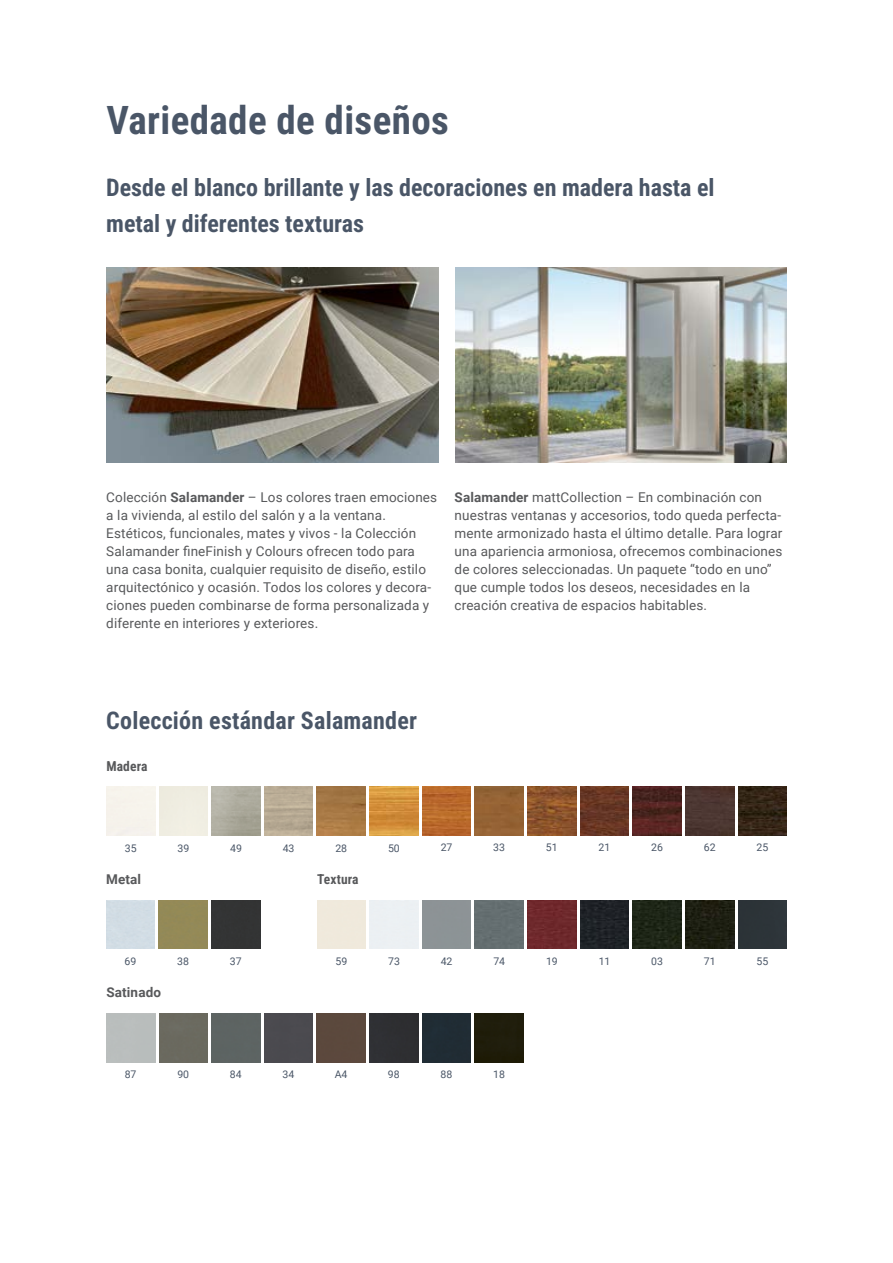
<style>
.page{position:relative;width:893px;height:1263px;background:#fff}
.page>*{position:absolute;margin:0;border:0;box-sizing:border-box;transform-origin:0 0}
.t1{font:700 39px "Roboto Condensed";letter-spacing:.01em;color:#4a5667}
.t2{font:700 24px/36px "Roboto Condensed";color:#4a5667}
.t3{font:13.5px/18px "Roboto";letter-spacing:.01em;color:#58595b}
.t4{font:700 13.5px "Roboto";letter-spacing:.01em;color:#58595b}
.t5{font:700 13.5px "Roboto Condensed";letter-spacing:.01em;color:#58595b}
.t6{font:10.5px "Roboto";color:#4a5667}
.s1{font-weight:700}
</style>
<div class="page">
<img style="left:106px;top:268px;width:332px;height:194px">
<img style="left:455px;top:268px;width:332px;height:194px">
<img style="left:317px;top:787px;width:49px;height:48px">
<img style="left:370px;top:787px;width:48px;height:48px">
<img style="left:422px;top:787px;width:49px;height:48px">
<div style="left:475px;top:787px;width:48px;height:48px;background:#956334"></div>
<img style="left:633px;top:787px;width:48px;height:48px">
<img style="left:685px;top:787px;width:49px;height:48px">
<img style="left:580px;top:787px;width:49px;height:48px">
<img style="left:738px;top:787px;width:49px;height:48px">
<img style="left:527px;top:787px;width:49px;height:48px">
<div style="left:159px;top:1014px;width:49px;height:48px;background:#6a6a5f"></div>
<div style="left:212px;top:1014px;width:48px;height:48px;background:#5d6463"></div>
<div style="left:264px;top:1014px;width:49px;height:48px;background:#4b4a4f"></div>
<div style="left:317px;top:1014px;width:49px;height:48px;background:#5c493d"></div>
<div style="left:370px;top:1014px;width:48px;height:48px;background:#2e2f32"></div>
<div style="left:475px;top:1014px;width:48px;height:48px;background:#1f1d0b"></div>
<div style="left:422px;top:1014px;width:49px;height:48px;background:#202c34"></div>
<div style="left:475px;top:900px;width:49px;height:49px;background:#646e70"></div>
<div style="left:528px;top:900px;width:48px;height:49px;background:#6f282c"></div>
<div style="left:580px;top:900px;width:49px;height:49px;background:#1e2227"></div>
<img style="left:633px;top:900px;width:48px;height:49px">
<img style="left:685px;top:900px;width:49px;height:49px">
<div style="left:738px;top:900px;width:49px;height:49px;background:#2c3438"></div>
<div style="left:211px;top:900px;width:49px;height:49px;background:#333434"></div>
<div style="left:159px;top:900px;width:48px;height:49px;background:#938957"></div>
<h1 class="t1" style="left:106px;top:93px;width:344px">Variedade de diseños</h1>
<h2 class="t2" style="left:106px;top:169px;width:610px">Desde el blanco brillante y las decoraciones en madera hasta el metal y diferentes texturas</h2>
<p class="t3" style="left:106px;top:488px;width:332px">Colección <span class="s1">Salamander</span> – Los colores traen emociones a la vivienda, al estilo del salón y a la ventana.<br>Estéticos, funcionales, mates y vivos - la Colección Salamander fineFinish y Colours ofrecen todo para una casa bonita, cualquier requisito de diseño, estilo arquitectónico y ocasión. Todos los colores y decora&shy;ciones pueden combinarse de forma personalizada y diferente en interiores y exteriores.</p>
<p class="t3" style="left:455px;top:488px;width:329px"><span class="s1">Salamander</span> mattCollection – En combinación con nuestras ventanas y accesorios, todo queda perfecta&shy;mente armonizado hasta el último detalle. Para lograr una apariencia armoniosa, ofrecemos combinaciones de colores seleccionadas. Un paquete “todo en uno” que cumple todos los deseos, necesidades en la creación creativa de espacios habitables.</p>
<h2 class="t2" style="left:106px;top:702px;width:312px">Colección estándar Salamander</h2>
<p class="t5" style="left:106px;top:756px;width:43px">Madera</p>
<p class="t6" style="left:125px;top:840px;width:13px">35</p>
<p class="t6" style="left:177px;top:840px;width:13px">39</p>
<p class="t6" style="left:230px;top:840px;width:13px">49</p>
<p class="t6" style="left:283px;top:840px;width:13px">43</p>
<p class="t6" style="left:335px;top:840px;width:13px">28</p>
<p class="t6" style="left:388px;top:840px;width:13px">50</p>
<p class="t6" style="left:441px;top:840px;width:13px">27</p>
<p class="t6" style="left:493px;top:840px;width:13px">33</p>
<p class="t6" style="left:546px;top:840px;width:13px">51</p>
<p class="t6" style="left:599px;top:840px;width:13px">21</p>
<p class="t6" style="left:651px;top:840px;width:13px">26</p>
<p class="t6" style="left:704px;top:840px;width:13px">62</p>
<p class="t6" style="left:756px;top:840px;width:13px">25</p>
<p class="t4" style="left:106px;top:870px;width:37px">Metal</p>
<p class="t5" style="left:317px;top:870px;width:43px">Textura</p>
<p class="t6" style="left:125px;top:954px;width:13px">69</p>
<p class="t6" style="left:177px;top:954px;width:13px">38</p>
<p class="t6" style="left:230px;top:954px;width:13px">37</p>
<p class="t6" style="left:335px;top:954px;width:13px">59</p>
<p class="t6" style="left:388px;top:954px;width:13px">73</p>
<p class="t6" style="left:441px;top:954px;width:13px">42</p>
<p class="t6" style="left:493px;top:954px;width:13px">74</p>
<p class="t6" style="left:546px;top:954px;width:13px">19</p>
<p class="t6" style="left:599px;top:954px;width:13px">11</p>
<p class="t6" style="left:651px;top:954px;width:13px">03</p>
<p class="t6" style="left:704px;top:954px;width:13px">71</p>
<p class="t6" style="left:757px;top:954px;width:13px">55</p>
<p class="t4" style="left:106px;top:983px;width:56px">Satinado</p>
<p class="t6" style="left:125px;top:1067px;width:13px">87</p>
<p class="t6" style="left:177px;top:1067px;width:13px">90</p>
<p class="t6" style="left:230px;top:1067px;width:13px">84</p>
<p class="t6" style="left:283px;top:1067px;width:13px">34</p>
<p class="t6" style="left:335px;top:1067px;width:14px">A4</p>
<p class="t6" style="left:388px;top:1067px;width:13px">98</p>
<p class="t6" style="left:441px;top:1067px;width:13px">88</p>
<p class="t6" style="left:493px;top:1067px;width:13px">18</p>
</div>
